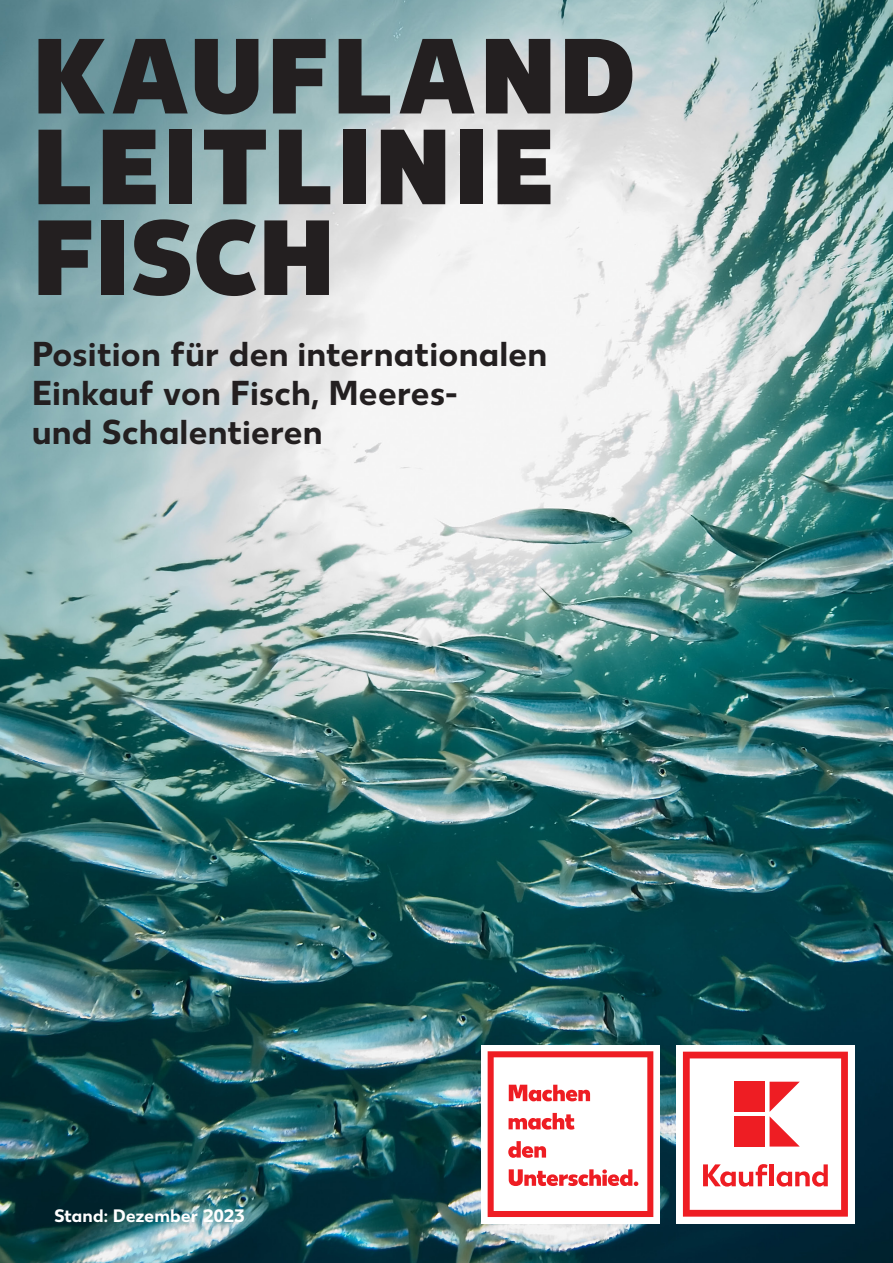
<style>
.page{position:relative;width:893px;height:1263px;background:#fff}
.page>*{position:absolute;margin:0;border:0;box-sizing:border-box;transform-origin:0 0}
.t1{font:800 106.5px/90.8px "Kaufland";letter-spacing:.02em;color:#231f20}
.t2{font:700 34.5px/39px "Kaufland";color:#231f20}
.t3{font:700 18px "Kaufland";letter-spacing:-.005em;color:#fff}
</style>
<div class="page">
<img style="left:0;top:0;width:893px;height:1263px">
<div style="left:676px;top:1045px;width:179px;height:178px;background:#fff"></div>
<svg style="left:683px;top:1052px;width:165px;height:164px"></svg>
<div style="left:769px;top:1164px;width:5px;height:22px;background:#ee1d23"></div>
<div style="left:482px;top:1045px;width:178px;height:178px;background:#fff"></div>
<svg style="left:488px;top:1051px;width:165px;height:166px"></svg>
<h1 class="t1" style="left:32px;top:33px;width:606px">KAUFLAND<br>LEITLINIE<br>FISCH</h1>
<p class="t2" style="left:32px;top:335px;width:517px">Position für den internationalen<br>Einkauf von Fisch, Meeres-<br>und Schalentieren</p>
<p class="t3" style="left:54px;top:1204px;width:192px">Stand: Dezember 2023</p>
</div>
